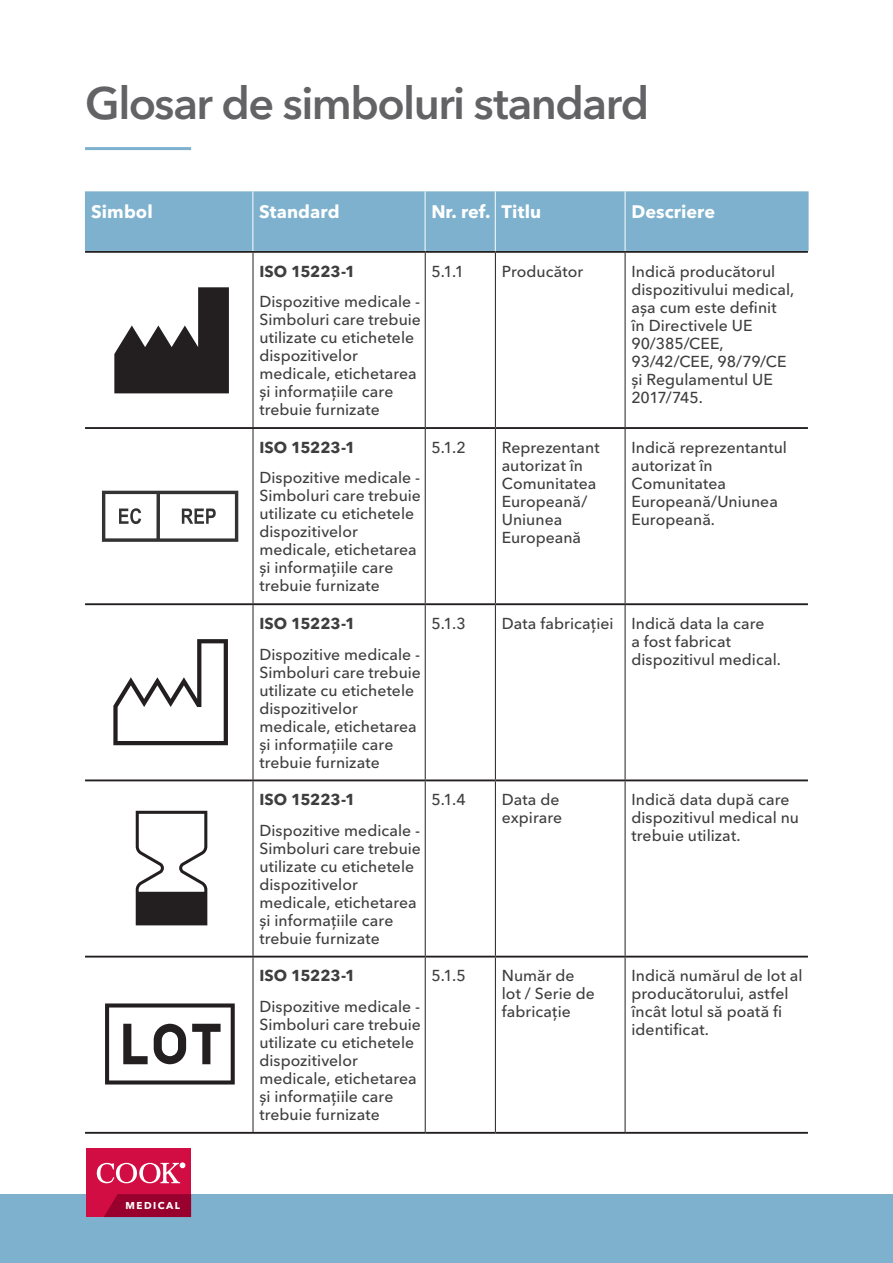
<style>
.page{position:relative;width:893px;height:1263px;background:#fff}
.page>*{position:absolute;margin:0;border:0;box-sizing:border-box;transform-origin:0 0}
.Headline-DEMI-30-38{font:600 45px "Avenir Next LT Pro";letter-spacing:-.035em;color:#636366}
.header_copy{font:700 18px "Avenir Next LT Pro";letter-spacing:.005em;color:#fff}
.Table_copy{font:500 15.75px/18px "Avenir Next LT Pro";letter-spacing:.005em;color:#3e3e3f}
.Table_copy-2{font:700 15.75px "Avenir Next LT Pro";letter-spacing:-.005em;color:#3e3e3f}
.t1{font:700 9.9px "Avenir Next LT Pro";letter-spacing:.155em;color:#fff}
</style>
<div class="page">
<hr style="left:253px;top:253px;width:1px;height:174px;background:#231f20">
<hr style="left:425px;top:253px;width:1px;height:174px;background:#231f20">
<hr style="left:495px;top:253px;width:1px;height:174px;background:#231f20">
<hr style="left:625px;top:253px;width:1px;height:174px;background:#231f20">
<hr style="left:253px;top:429px;width:1px;height:174px;background:#231f20">
<hr style="left:425px;top:429px;width:1px;height:174px;background:#231f20">
<hr style="left:495px;top:429px;width:1px;height:174px;background:#231f20">
<hr style="left:625px;top:429px;width:1px;height:174px;background:#231f20">
<hr style="left:253px;top:605px;width:1px;height:174px;background:#231f20">
<hr style="left:425px;top:605px;width:1px;height:174px;background:#231f20">
<hr style="left:495px;top:605px;width:1px;height:174px;background:#231f20">
<hr style="left:625px;top:605px;width:1px;height:174px;background:#231f20">
<hr style="left:253px;top:781px;width:1px;height:175px;background:#231f20">
<hr style="left:425px;top:781px;width:1px;height:175px;background:#231f20">
<hr style="left:495px;top:781px;width:1px;height:175px;background:#231f20">
<hr style="left:625px;top:781px;width:1px;height:175px;background:#231f20">
<hr style="left:253px;top:957px;width:1px;height:175px;background:#231f20">
<hr style="left:425px;top:957px;width:1px;height:175px;background:#231f20">
<hr style="left:495px;top:957px;width:1px;height:175px;background:#231f20">
<hr style="left:625px;top:957px;width:1px;height:175px;background:#231f20">
<hr style="left:85px;top:251px;width:168px;height:2px;background:#231f20">
<hr style="left:253px;top:251px;width:172px;height:2px;background:#231f20">
<hr style="left:425px;top:251px;width:70px;height:2px;background:#231f20">
<hr style="left:495px;top:251px;width:130px;height:2px;background:#231f20">
<hr style="left:625px;top:251px;width:183px;height:2px;background:#231f20">
<hr style="left:85px;top:427px;width:168px;height:2px;background:#231f20">
<hr style="left:253px;top:427px;width:172px;height:2px;background:#231f20">
<hr style="left:425px;top:427px;width:70px;height:2px;background:#231f20">
<hr style="left:495px;top:427px;width:130px;height:2px;background:#231f20">
<hr style="left:625px;top:427px;width:183px;height:2px;background:#231f20">
<hr style="left:85px;top:603px;width:168px;height:2px;background:#231f20">
<hr style="left:253px;top:603px;width:172px;height:2px;background:#231f20">
<hr style="left:425px;top:603px;width:70px;height:2px;background:#231f20">
<hr style="left:495px;top:603px;width:130px;height:2px;background:#231f20">
<hr style="left:625px;top:603px;width:183px;height:2px;background:#231f20">
<hr style="left:85px;top:779px;width:168px;height:2px;background:#231f20">
<hr style="left:253px;top:779px;width:172px;height:2px;background:#231f20">
<hr style="left:425px;top:779px;width:70px;height:2px;background:#231f20">
<hr style="left:495px;top:779px;width:130px;height:2px;background:#231f20">
<hr style="left:625px;top:779px;width:183px;height:2px;background:#231f20">
<hr style="left:85px;top:956px;width:168px;height:1px;background:#231f20">
<hr style="left:253px;top:956px;width:172px;height:1px;background:#231f20">
<hr style="left:425px;top:956px;width:70px;height:1px;background:#231f20">
<hr style="left:495px;top:956px;width:130px;height:1px;background:#231f20">
<hr style="left:625px;top:956px;width:183px;height:1px;background:#231f20">
<hr style="left:85px;top:1132px;width:168px;height:2px;background:#231f20">
<hr style="left:253px;top:1132px;width:172px;height:2px;background:#231f20">
<hr style="left:425px;top:1132px;width:70px;height:2px;background:#231f20">
<hr style="left:495px;top:1132px;width:130px;height:2px;background:#231f20">
<hr style="left:625px;top:1132px;width:183px;height:2px;background:#231f20">
<div style="left:0;top:1194px;width:893px;height:69px;background:#7db1cd"></div>
<div style="left:86px;top:1148px;width:105px;height:69px;background:#d20d44"></div>
<svg style="left:104px;top:1194px;width:87px;height:23px;background:#9c012e"></svg>
<svg style="left:97px;top:1163px;width:88px;height:20px"></svg>
<hr style="left:85px;top:147px;width:106px;height:3px;background:#7db1cd">
<svg style="left:114px;top:287px;width:115px;height:106px"></svg>
<svg style="left:102px;top:491px;width:136px;height:51px"></svg>
<svg style="left:113px;top:639px;width:115px;height:106px"></svg>
<svg style="left:136px;top:811px;width:71px;height:114px"></svg>
<svg style="left:105px;top:1003px;width:130px;height:81px"></svg>
<div style="left:85px;top:191px;width:724px;height:60px;background:#7db1cd"></div>
<hr style="left:252px;top:191px;width:1px;height:60px;background:#fff">
<hr style="left:425px;top:191px;width:1px;height:60px;background:#fff">
<hr style="left:495px;top:191px;width:1px;height:60px;background:#fff">
<hr style="left:625px;top:191px;width:1px;height:60px;background:#fff">
<p class="Headline-DEMI-30-38" style="left:85px;top:76px;width:566px">Glosar de simboluri standard</p>
<p class="header_copy" style="left:91px;top:200px;width:63px">Simbol</p>
<p class="header_copy" style="left:259px;top:200px;width:82px">Standard</p>
<p class="header_copy" style="left:431px;top:200px;width:60px">Nr. ref.</p>
<p class="header_copy" style="left:502px;top:200px;width:41px">Titlu</p>
<p class="header_copy" style="left:631px;top:200px;width:85px">Descriere</p>
<p class="t1" style="left:126px;top:1199px;width:56px">MEDICAL</p>
<p class="Table_copy-2" style="left:259px;top:261px;width:97px">ISO 15223-1</p>
<p class="Table_copy" style="left:259px;top:293px;width:163px">Dispozitive medicale -<br>Simboluri care trebuie utilizate cu etichetele dispozitivelor medicale, etichetarea și informațiile care trebuie furnizate</p>
<p class="Table_copy-2" style="left:259px;top:437px;width:97px">ISO 15223-1</p>
<p class="Table_copy" style="left:259px;top:469px;width:163px">Dispozitive medicale -<br>Simboluri care trebuie utilizate cu etichetele dispozitivelor medicale, etichetarea și informațiile care trebuie furnizate</p>
<p class="Table_copy-2" style="left:259px;top:614px;width:97px">ISO 15223-1</p>
<p class="Table_copy" style="left:259px;top:645px;width:163px">Dispozitive medicale -<br>Simboluri care trebuie utilizate cu etichetele dispozitivelor medicale, etichetarea și informațiile care trebuie furnizate</p>
<p class="Table_copy-2" style="left:259px;top:790px;width:97px">ISO 15223-1</p>
<p class="Table_copy" style="left:259px;top:821px;width:163px">Dispozitive medicale -<br>Simboluri care trebuie utilizate cu etichetele dispozitivelor medicale, etichetarea și informațiile care trebuie furnizate</p>
<p class="Table_copy-2" style="left:259px;top:966px;width:97px">ISO 15223-1</p>
<p class="Table_copy" style="left:259px;top:997px;width:163px">Dispozitive medicale -<br>Simboluri care trebuie utilizate cu etichetele dispozitivelor medicale, etichetarea și informațiile care trebuie furnizate</p>
<p class="Table_copy" style="left:432px;top:262px;width:34px">5.1.1</p>
<p class="Table_copy" style="left:502px;top:262px;width:83px">Producător</p>
<p class="Table_copy" style="left:631px;top:262px;width:164px">Indică producătorul dispozitivului medical, așa cum este definit<br>în Directivele UE<br>90/385/CEE,<br>93/42/CEE, 98/79/CE și Regulamentul UE<br>2017/745.</p>
<p class="Table_copy" style="left:432px;top:438px;width:36px">5.1.2</p>
<p class="Table_copy" style="left:502px;top:438px;width:99px">Reprezentant autorizat în<br>Comunitatea<br>Europeană/<br>Uniunea<br>Europeană</p>
<p class="Table_copy" style="left:631px;top:438px;width:157px">Indică reprezentantul autorizat în<br>Comunitatea<br>Europeană/Uniunea<br>Europeană.</p>
<p class="Table_copy" style="left:432px;top:614px;width:36px">5.1.3</p>
<p class="Table_copy" style="left:502px;top:614px;width:113px">Data fabricației</p>
<p class="Table_copy" style="left:631px;top:614px;width:151px">Indică data la care<br>a fost fabricat dispozitivul medical.</p>
<p class="Table_copy" style="left:432px;top:790px;width:36px">5.1.4</p>
<p class="Table_copy" style="left:502px;top:790px;width:62px">Data de expirare</p>
<p class="Table_copy" style="left:631px;top:790px;width:169px">Indică data după care dispozitivul medical nu trebuie utilizat.</p>
<p class="Table_copy" style="left:432px;top:967px;width:36px">5.1.5</p>
<p class="Table_copy" style="left:502px;top:967px;width:95px">Număr de lot / Serie de fabricație</p>
<p class="Table_copy" style="left:631px;top:967px;width:172px">Indică numărul de lot al producătorului, astfel încât lotul să poată fi identificat.</p>
</div>
